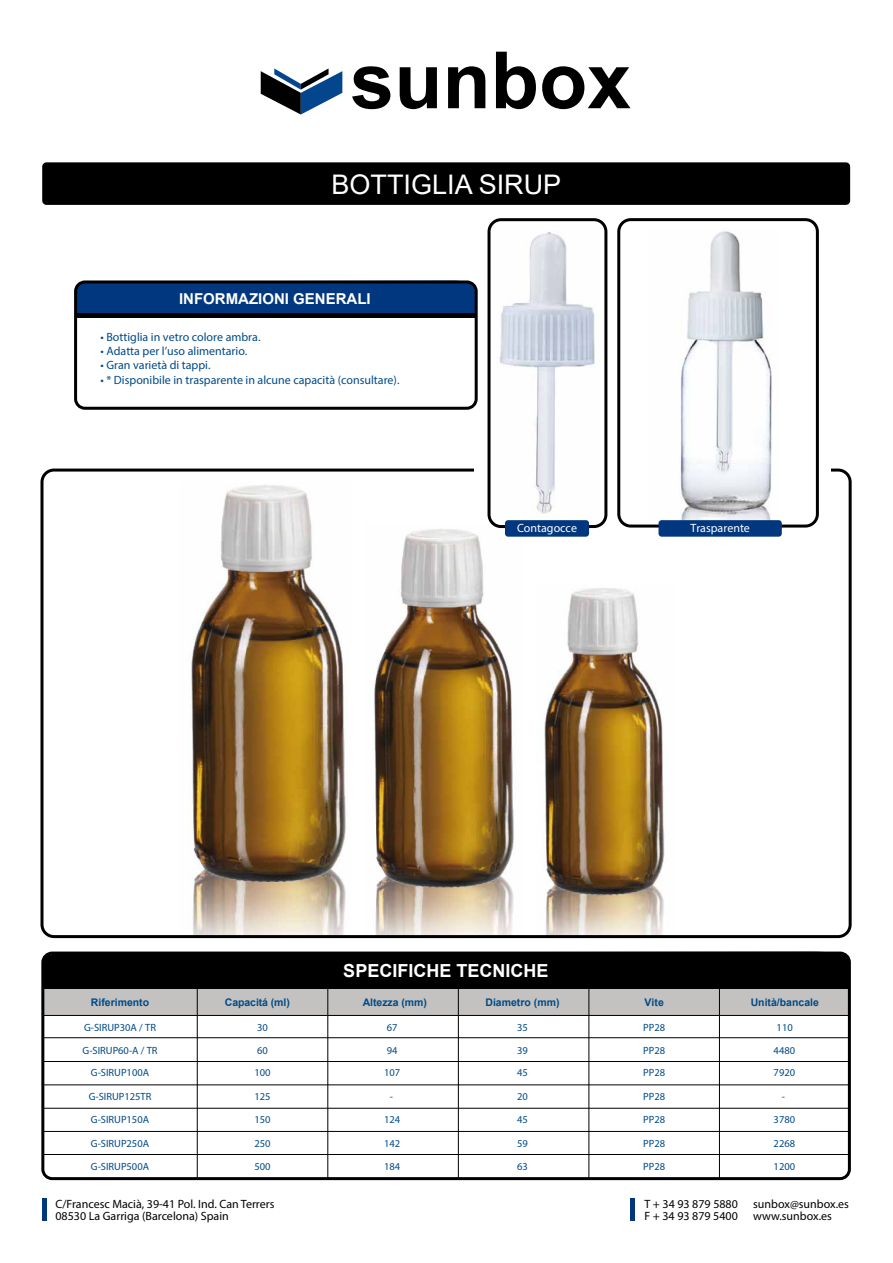
<style>
.page{position:relative;width:893px;height:1263px;background:#fff}
.page>*{position:absolute;margin:0;border:0;box-sizing:border-box;transform-origin:0 0}
.t1{font:700 79.05px "Arial";color:#000}
.t2{font:27px "Arial";color:#fff}
.t3{font:700 18px "Arial";color:#fff}
.t4{font:700 15px "Arial";color:#fff}
.t5{font:12px "Myriad Pro";color:#004a87}
.t6{font:12px/12px "Myriad Pro";color:#000}
.t7{font:12px "Myriad Pro";color:#fff}
.t8{font:10.5px/23px "Myriad Pro";color:#004a87}
.t9{font:700 10.5px "Arial";color:#004a87}
</style>
<div class="page">
<img style="left:191px;top:485px;width:156px;height:449px">
<img style="left:374px;top:528px;width:140px;height:406px">
<img style="left:544px;top:588px;width:121px;height:346px">
<div style="left:42px;top:1199px;width:5px;height:22px;background:#00377f"></div>
<hr style="left:630px;top:1199px;width:4px;height:22px;background:#00377f">
<div style="left:40px;top:468px;width:812px;height:470px;border:3px solid #000;border-radius:12px"></div>
<div style="left:43px;top:950px;width:814px;height:35px;background:#000"></div>
<div style="left:43px;top:987px;width:814px;height:28px;background:#c3c2c0"></div>
<hr style="left:44px;top:985px;width:812px;height:4px;background:#000">
<div style="left:41px;top:951px;width:810px;height:229px;border:3px solid #000;border-radius:9px"></div>
<hr style="left:458px;top:1016px;width:1px;height:161px;background:#000">
<hr style="left:588px;top:1016px;width:1px;height:161px;background:#000">
<hr style="left:719px;top:1016px;width:1px;height:161px;background:#000">
<svg style="left:197px;top:989px;width:1px;height:26px"></svg>
<svg style="left:327px;top:989px;width:1px;height:26px"></svg>
<svg style="left:458px;top:989px;width:1px;height:26px"></svg>
<svg style="left:588px;top:989px;width:1px;height:26px"></svg>
<svg style="left:719px;top:989px;width:1px;height:26px"></svg>
<hr style="left:44px;top:1015px;width:153px;height:1px;background:#000">
<hr style="left:197px;top:1015px;width:131px;height:1px;background:#000">
<hr style="left:328px;top:1015px;width:130px;height:1px;background:#000">
<hr style="left:43px;top:1061px;width:806px;height:1px;background:#000">
<hr style="left:43px;top:1037px;width:806px;height:1px;background:#000">
<hr style="left:44px;top:1084px;width:805px;height:1px;background:#000">
<hr style="left:44px;top:1108px;width:805px;height:1px;background:#000">
<hr style="left:43px;top:1131px;width:806px;height:1px;background:#000">
<hr style="left:43px;top:1154px;width:806px;height:1px;background:#000">
<hr style="left:458px;top:1015px;width:131px;height:1px;background:#000">
<hr style="left:589px;top:1015px;width:130px;height:1px;background:#000">
<hr style="left:719px;top:1015px;width:131px;height:1px;background:#000">
<hr style="left:197px;top:1016px;width:1px;height:161px;background:#000">
<hr style="left:327px;top:1016px;width:1px;height:161px;background:#000">
<div style="left:76px;top:279px;width:400px;height:35px;background:#00377f"></div>
<hr style="left:76px;top:314px;width:400px;height:4px;background:#000">
<div style="left:74px;top:280px;width:404px;height:130px;border:3px solid #000;border-radius:9px"></div>
<div style="left:474px;top:459px;width:35px;height:22px;background:#fff"></div>
<div style="left:795px;top:459px;width:35px;height:22px;background:#fff"></div>
<div style="left:495px;top:220px;width:322px;height:306px;background:#fff;border-radius:12px"></div>
<div style="left:42px;top:162px;width:808px;height:43px;background:#000;border-radius:4px"></div>
<img style="left:680px;top:231px;width:92px;height:289px">
<div style="left:617px;top:218px;width:202px;height:310px;border:3px solid #000;border-radius:12px"></div>
<img style="left:491px;top:221px;width:114px;height:307px">
<div style="left:487px;top:218px;width:120px;height:310px;border:3px solid #000;border-radius:12px"></div>
<div style="left:505px;top:520px;width:84px;height:17px;background:#00377f;border-radius:3px"></div>
<div style="left:658px;top:520px;width:124px;height:17px;background:#00377f;border-radius:3px"></div>
<svg style="left:261px;top:68px;width:81px;height:47px"></svg>
<h1 class="t1" style="left:350px;top:25px;width:282px">sunbox</h1>
<h2 class="t2" style="left:332px;top:166px;width:231px">BOTTIGLIA SIRUP</h2>
<h3 class="t4" style="left:179px;top:288px;width:193px">INFORMAZIONI GENERALI</h3>
<p class="t5" style="left:101px;top:329px;width:161px">• Bottiglia in vetro colore ambra.</p>
<p class="t5" style="left:101px;top:344px;width:148px">• Adatta per l’uso alimentario.</p>
<p class="t5" style="left:101px;top:358px;width:112px">• Gran varietà di tappi.</p>
<p class="t5" style="left:101px;top:372px;width:300px">• * Disponibile in trasparente in alcune capacità (consultare).</p>
<p class="t7" style="left:517px;top:521px;width:62px">Contagocce</p>
<p class="t7" style="left:690px;top:521px;width:61px">Trasparente</p>
<h3 class="t3" style="left:343px;top:958px;width:207px">SPECIFICHE TECNICHE</h3>
<p class="t9" style="left:91px;top:995px;width:60px">Riferimento</p>
<p class="t9" style="left:225px;top:995px;width:67px">Capacitá (ml)</p>
<p class="t9" style="left:363px;top:995px;width:66px">Altezza (mm)</p>
<p class="t9" style="left:485px;top:995px;width:76px">Diametro (mm)</p>
<p class="t9" style="left:645px;top:995px;width:21px">Vite</p>
<p class="t9" style="left:751px;top:995px;width:70px">Unità/bancale</p>
<p class="t8" style="left:83px;top:1039px;width:76px">G-SIRUP60-A / TR</p>
<p class="t8" style="left:84px;top:1016px;width:73px">G-SIRUP30A / TR</p>
<p class="t8" style="left:91px;top:1061px;width:60px">G-SIRUP100A</p>
<p class="t8" style="left:89px;top:1085px;width:64px">G-SIRUP125TR<br>G-SIRUP150A</p>
<p class="t8" style="left:91px;top:1132px;width:60px">G-SIRUP250A<br>G-SIRUP500A</p>
<p class="t8" style="left:643px;top:1016px;width:23px">PP28</p>
<p class="t8" style="left:643px;top:1060px;width:23px">PP28</p>
<p class="t8" style="left:643px;top:1085px;width:23px">PP28<br>PP28</p>
<p class="t8" style="left:643px;top:1132px;width:23px">PP28<br>PP28</p>
<p class="t8" style="left:777px;top:1016px;width:18px">110</p>
<p class="t8" style="left:774px;top:1061px;width:23px">7920</p>
<p class="t8" style="left:774px;top:1108px;width:23px">3780</p>
<p class="t8" style="left:774px;top:1132px;width:23px">2268<br>1200</p>
<p class="t8" style="left:517px;top:1016px;width:12px">35</p>
<p class="t8" style="left:387px;top:1016px;width:12px">67</p>
<p class="t8" style="left:257px;top:1016px;width:12px">30</p>
<p class="t8" style="left:254px;top:1060px;width:18px">100</p>
<p class="t8" style="left:254px;top:1085px;width:18px">125<br>150</p>
<p class="t8" style="left:254px;top:1132px;width:18px">250<br>500</p>
<p class="t8" style="left:643px;top:1039px;width:23px">PP28</p>
<p class="t8" style="left:774px;top:1039px;width:23px">4480</p>
<p class="t8" style="left:517px;top:1039px;width:12px">39</p>
<p class="t8" style="left:387px;top:1039px;width:12px">94</p>
<p class="t8" style="left:257px;top:1039px;width:12px">60</p>
<p class="t8" style="left:384px;top:1061px;width:18px">107</p>
<p class="t8" style="left:384px;top:1108px;width:18px">124</p>
<p class="t8" style="left:517px;top:1061px;width:12px">45</p>
<p class="t8" style="left:517px;top:1108px;width:12px">45</p>
<p class="t8" style="left:517px;top:1132px;width:12px">59<br>63</p>
<p class="t8" style="left:517px;top:1085px;width:12px">20</p>
<p class="t8" style="left:390px;top:1085px;width:5px">-</p>
<p class="t8" style="left:782px;top:1085px;width:5px">-</p>
<p class="t8" style="left:384px;top:1132px;width:18px">142</p>
<p class="t8" style="left:384px;top:1155px;width:18px">184</p>
<p class="t6" style="left:55px;top:1198px;width:221px">C/Francesc Macià, 39-41 Pol. Ind. Can Terrers<br>08530 La Garriga (Barcelona) Spain</p>
<p class="t6" style="left:644px;top:1198px;width:95px">T + 34 93 879 5880</p>
<p class="t6" style="left:753px;top:1198px;width:97px">sunbox@sunbox.es</p>
<p class="t6" style="left:644px;top:1210px;width:95px">F + 34 93 879 5400</p>
<p class="t6" style="left:753px;top:1210px;width:80px">www.sunbox.es</p>
</div>
